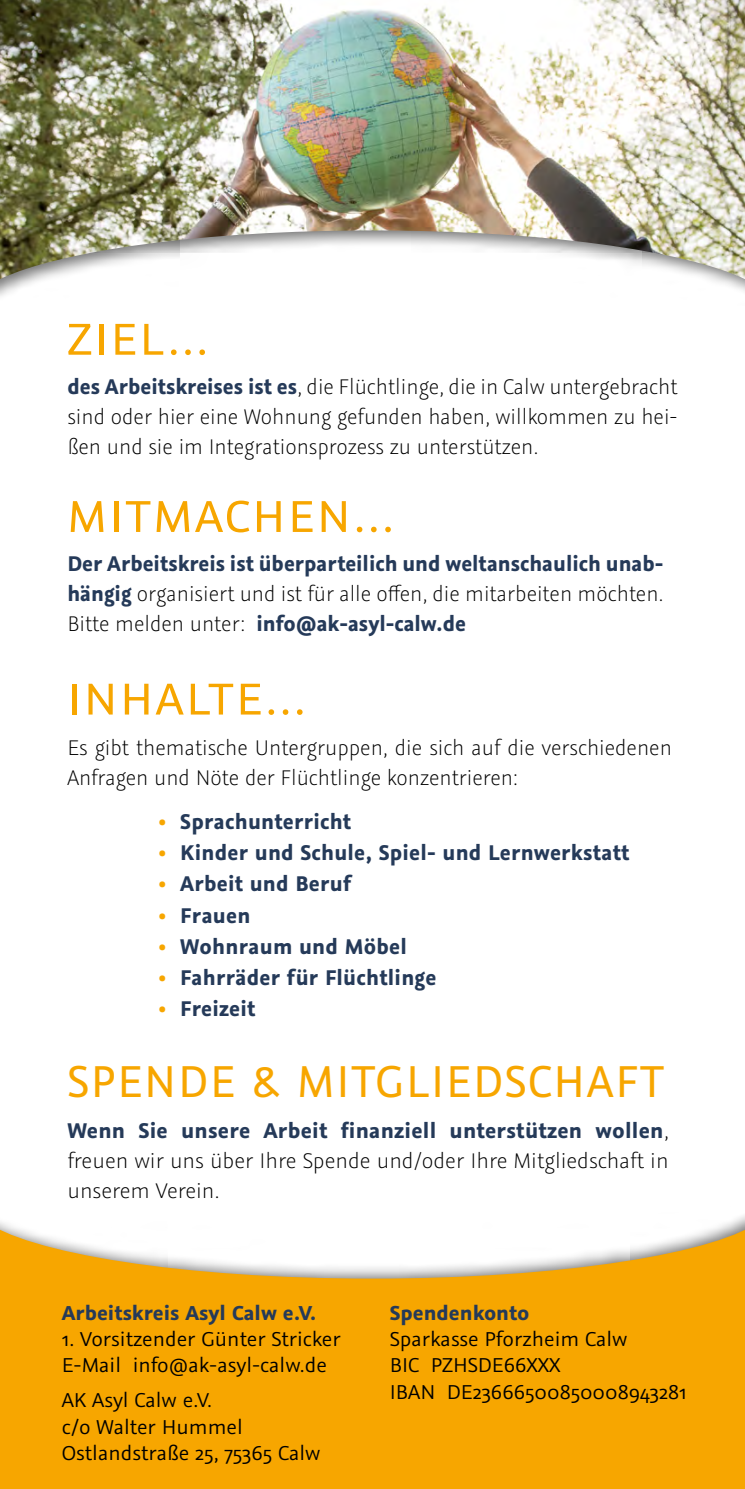
<style>
.page{position:relative;width:745px;height:1489px;background:#fff}
.page>*{position:absolute;margin:0;border:0;box-sizing:border-box;transform-origin:0 0}
.t1{font:50px "Graublau Sans";letter-spacing:.04em;color:#f7a600}
.t2{font:50px "Graublau Sans";letter-spacing:.04em;color:#f7a600;scale:.95 1}
.t3{font:300 23.75px/30px "Graublau Sans";color:#000;text-align:justify;scale:.95 1}
.t4{font:700 23.75px/30px "Graublau Sans";letter-spacing:.01em;color:#253a59;text-align:justify;scale:.95 1}
.t5{font:700 23.75px "Graublau Sans";letter-spacing:.01em;color:#253a59;scale:.96 1}
.t6{font:300 23.75px/30px "Graublau Sans";color:#000;text-align:justify}
.t7{font:22.5px/26.2px "Graublau Sans";color:#000}
.t8{font:700 22.5px "Graublau Sans";color:#253a59}
.s1{font-weight:700;color:#253a59}
.s2{font-weight:300;color:#000}
.s3{color:#f7a600}
</style>
<div class="page">
<svg style="left:0;top:1219px;width:744px;height:269px;background:#f6b329"></svg>
<img style="left:0;top:0;width:744px;height:279px">
<h1 class="t1" style="left:67px;top:308px;width:142px">ZIEL...</h1>
<p class="t3" style="left:67px;top:371px;width:643px"><span class="s1">des Arbeitskreises ist es</span>, die Flüchtlinge, die in Calw untergebracht sind oder hier eine Wohnung gefunden haben, willkommen zu hei&shy;ßen und sie im Integrationsprozess zu unterstützen.</p>
<h1 class="t1" style="left:67px;top:485px;width:327px">MITMACHEN...</h1>
<p class="t4" style="left:67px;top:548px;width:628px">Der Arbeitskreis ist überparteilich und weltanschaulich unab&shy;hängig <span class="s2">organisiert und ist für alle offen, die mitarbeiten möchten.<br>Bitte melden unter:</span> info@ak-asyl-calw.de</p>
<h1 class="t1" style="left:67px;top:668px;width:239px">INHALTE...</h1>
<p class="t3" style="left:67px;top:732px;width:637px">Es gibt thematische Untergruppen, die sich auf die verschiedenen<br>Anfragen und Nöte der Flüchtlinge konzentrieren:</p>
<p class="t5" style="left:157px;top:805px;width:203px"><span class="s3">•</span> Sprachunterricht</p>
<p class="t5" style="left:157px;top:837px;width:493px"><span class="s3">•</span> Kinder und Schule, Spiel- und Lernwerkstatt</p>
<p class="t5" style="left:157px;top:868px;width:203px"><span class="s3">•</span> Arbeit und Beruf</p>
<p class="t5" style="left:157px;top:899px;width:98px"><span class="s3">•</span> Frauen</p>
<p class="t5" style="left:157px;top:930px;width:261px"><span class="s3">•</span> Wohnraum und Möbel</p>
<p class="t5" style="left:157px;top:962px;width:292px"><span class="s3">•</span> Fahrräder für Flüchtlinge</p>
<p class="t5" style="left:157px;top:993px;width:103px"><span class="s3">•</span> Freizeit</p>
<h1 class="t2" style="left:67px;top:1051px;width:629px">SPENDE &amp; MITGLIEDSCHAFT</h1>
<p class="t6" style="left:67px;top:1115px;width:602px"><span class="s1">Wenn Sie unsere Arbeit finanziell unterstützen wollen</span>, freuen wir uns über Ihre Spende und/oder Ihre Mitgliedschaft in unserem Verein.</p>
<p class="t8" style="left:62px;top:1298px;width:256px">Arbeitskreis Asyl Calw e.V.</p>
<p class="t7" style="left:62px;top:1325px;width:280px">1. Vorsitzender Günter Stricker<br>E-Mail info@ak-asyl-calw.de</p>
<p class="t7" style="left:62px;top:1386px;width:260px">AK Asyl Calw e.V.<br>c/o Walter Hummel<br>Ostlandstraße 25, 75365 Calw</p>
<p class="t8" style="left:389px;top:1298px;width:141px">Spendenkonto</p>
<p class="t7" style="left:389px;top:1325px;width:298px">Sparkasse Pforzheim Calw<br>BIC PZHSDE66XXX<br>IBAN DE23666500850008943281</p>
</div>
